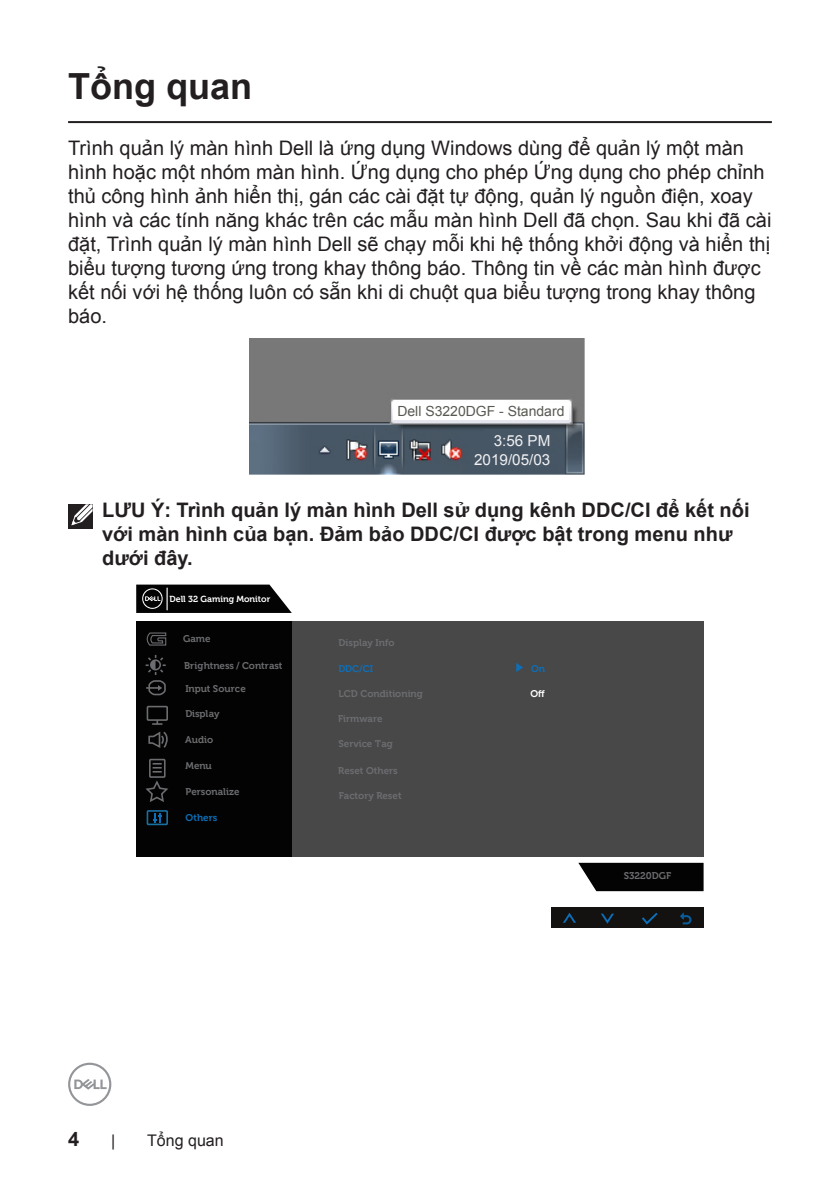
<style>
.page{position:relative;width:840px;height:1191px;background:#fff}
.page>*{position:absolute;margin:0;border:0;box-sizing:border-box;transform-origin:0 0}
.Head_1{font:700 36px "Arial";color:#231f20}
.Paragraph{font:20px/24px "Arial";color:#231f20}
.Note{font:700 20px/24px "Arial";color:#231f20}
.t1{font:16px "Arial";color:#231f20}
.t2{font:15.2px "Arial";color:#f0f0f2}
.t3{font:14px "Arial";color:#585853}
.t4{font:700 9.8px "Museo For Dell";color:#6c6d70}
.t5{font:700 9.8px "Museo For Dell";color:#0c6fb8}
.t6{font:700 9.8px "Museo For Dell";color:#fff}
.t7{font:700 8.8px "Museo For Dell";color:#fff}
</style>
<div class="page">
<svg style="left:68px;top:1062px;width:43px;height:44px"></svg>
<hr style="left:68px;top:121px;width:703px;height:2px;background:#231f20">
<img style="left:249px;top:338px;width:336px;height:137px">
<div style="left:483px;top:429px;width:66px;height:40px;background:#465665"></div>
<div style="left:393px;top:403px;width:175px;height:16px;background:#fff"></div>
<div style="left:136px;top:621px;width:567px;height:235px;background:#484849"></div>
<div style="left:136px;top:621px;width:155px;height:235px;background:#030303"></div>
<svg style="left:578px;top:862px;width:125px;height:29px;background:#1c1c1c"></svg>
<svg style="left:516px;top:663px;width:7px;height:9px"></svg>
<div style="left:551px;top:907px;width:152px;height:20px;background:#131211"></div>
<svg style="left:563px;top:912px;width:12px;height:10px"></svg>
<svg style="left:601px;top:913px;width:12px;height:10px"></svg>
<svg style="left:642px;top:912px;width:16px;height:13px"></svg>
<svg style="left:680px;top:912px;width:11px;height:12px"></svg>
<svg style="left:136px;top:584px;width:155px;height:29px;background:#202020"></svg>
<div style="left:146px;top:705px;width:22px;height:16px;border:2px solid #6c6d70"></div>
<svg style="left:153px;top:813px;width:8px;height:9px"></svg>
<div style="left:146px;top:810px;width:22px;height:15px;border:2px solid #196f9f"></div>
<div style="left:149px;top:758px;width:16px;height:20px;border:2px solid #6c6d70"></div>
<svg style="left:152px;top:763px;width:10px;height:9px"></svg>
<svg style="left:145px;top:780px;width:23px;height:22px"></svg>
<svg style="left:145px;top:655px;width:21px;height:41px"></svg>
<svg style="left:146px;top:632px;width:21px;height:14px"></svg>
<svg style="left:147px;top:720px;width:21px;height:28px"></svg>
<div style="left:68px;top:504px;width:24px;height:25px;background:#231f20"></div>
<svg style="left:71px;top:504px;width:22px;height:22px"></svg>
<p class="Head_1" style="left:68px;top:63px;width:185px">Tổng quan</p>
<p class="Paragraph" style="left:68px;top:136px;width:704px">Trình quản lý màn hình Dell là ứng dụ ng Windows dùng để quản lý một màn<br>hì nh hoặc một nhóm màn hì nh. Ứng dụng cho phép Ứng dụ ng cho phép chỉnh thủ công hì nh ảnh hiển thị , gán các cài đặt tự động, quản lý nguồn điện, xoay<br>hì nh và các tính năng khác trên các mẫu màn hình Dell đã chọn. Sau khi đã cài đặt, Trình quản lý màn hình Dell sẽ chạy mỗi khi hệ thống khởi động và hiển thị biểu tượng tương ứng trong khay thông báo. Thông tin về các màn hì nh được kết nối với hệ thống luôn có sẵn khi di chuột qua biểu tượng trong khay thông báo.</p>
<p class="t3" style="left:397px;top:401px;width:168px">Dell S3220DGF - Standard</p>
<p class="t2" style="left:474px;top:450px;width:78px">2019/05/03</p>
<p class="t2" style="left:493px;top:430px;width:58px">3:56 PM</p>
<p class="Note" style="left:102px;top:498px;width:648px">LƯU Ý: Trình quản lý màn hình Dell sử dụng kênh DDC/CI để kết nối với màn hình của bạn. Đảm bảo DDC/CI được bật trong menu như dưới đây.</p>
<p class="t7" style="left:169px;top:594px;width:102px">Dell 32 Gaming Monitor</p>
<p class="t4" style="left:183px;top:633px;width:29px">Game</p>
<p class="t4" style="left:184px;top:660px;width:100px">Brightness / Contrast</p>
<p class="t4" style="left:185px;top:682px;width:62px">Input Source</p>
<p class="t4" style="left:185px;top:708px;width:36px">Display</p>
<p class="t4" style="left:185px;top:733px;width:29px">Audio</p>
<p class="t4" style="left:185px;top:760px;width:28px">Menu</p>
<p class="t4" style="left:185px;top:785px;width:55px">Personalize</p>
<p class="t5" style="left:185px;top:812px;width:33px">Others</p>
<p class="t4" style="left:338px;top:637px;width:57px">Display Info</p>
<p class="t5" style="left:338px;top:663px;width:36px">DDC/CI</p>
<p class="t4" style="left:338px;top:688px;width:86px">LCD Conditioning</p>
<p class="t4" style="left:338px;top:713px;width:46px">Firmware</p>
<p class="t4" style="left:338px;top:738px;width:56px">Service Tag</p>
<p class="t4" style="left:338px;top:765px;width:61px">Reset Others</p>
<p class="t4" style="left:338px;top:790px;width:64px">Factory Reset</p>
<p class="Note" style="left:68px;top:1127px;width:13px">4</p>
<p class="t1" style="left:111px;top:1129px;width:6px">|</p>
<p class="t1" style="left:147px;top:1129px;width:78px">Tổng quan</p>
<p class="t5" style="left:531px;top:663px;width:16px">On</p>
<p class="t6" style="left:530px;top:688px;width:16px">Off</p>
<p class="t4" style="left:623px;top:870px;width:49px">S3220DGF</p>
</div>
